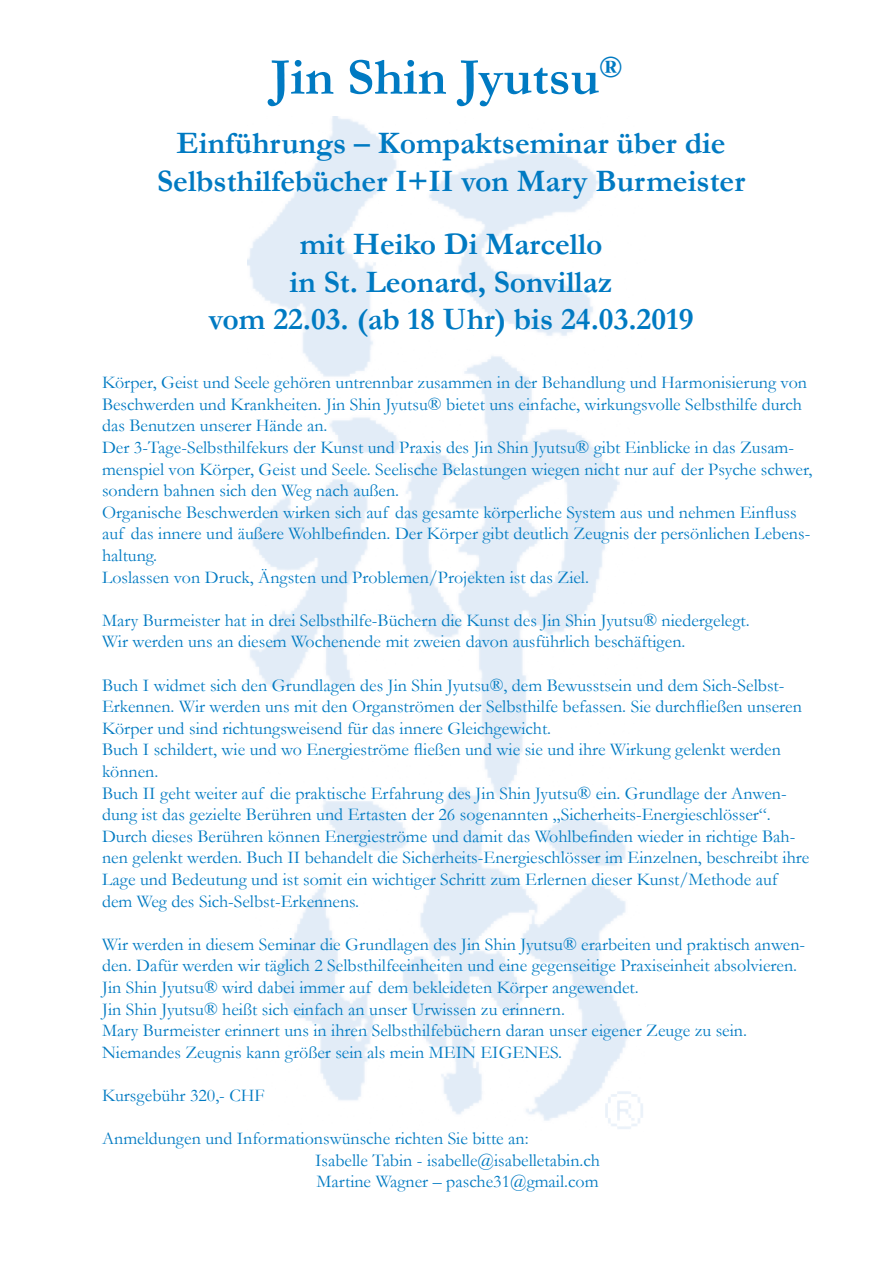
<style>
.page{position:relative;width:893px;height:1263px;background:#fff}
.page>*{position:absolute;margin:0;border:0;box-sizing:border-box;transform-origin:0 0}
.t1{font:700 52.5px "Garamond";color:#007ac2}
.t2{font:700 31.5px/37.8px "Garamond";color:#007ac2;text-align:center}
.t3{font:18px/21.6px "Garamond";color:#007ac2}
</style>
<div class="page">
<img style="left:248px;top:116px;width:395px;height:1013px">
<h1 class="t1" style="left:271px;top:42px;width:353px">Jin Shin Jyutsu<sup>®</sup></h1>
<h2 class="t2" style="left:157px;top:124px;width:589px">Einführungs – Kompaktseminar über die<br>Selbsthilfebücher I+II von Mary Burmeister</h2>
<h2 class="t2" style="left:209px;top:225px;width:486px">mit Heiko Di Marcello<br>in St. Leonard, Sonvillaz<br>vom 22.03. (ab 18 Uhr) bis 24.03.2019</h2>
<p class="t3" style="left:102px;top:371px;width:712px">Körper, Geist und Seele gehören untrennbar zusammen in der Behandlung und Harmonisierung von Beschwerden und Krankheiten. Jin Shin Jyutsu® bietet uns einfache, wirkungsvolle Selbsthilfe durch das Benutzen unserer Hände an.<br>Der 3-Tage-Selbsthilfekurs der Kunst und Praxis des Jin Shin Jyutsu® gibt Einblicke in das Zusam&shy;menspiel von Körper, Geist und Seele. Seelische Belastungen wiegen nicht nur auf der Psyche schwer, sondern bahnen sich den Weg nach außen.<br>Organische Beschwerden wirken sich auf das gesamte körperliche System aus und nehmen Einfluss auf das innere und äußere Wohlbefinden. Der Körper gibt deutlich Zeugnis der persönlichen Lebens&shy;haltung.<br>Loslassen von Druck, Ängsten und Problemen/Projekten ist das Ziel.</p>
<p class="t3" style="left:102px;top:609px;width:649px">Mary Burmeister hat in drei Selbsthilfe-Büchern die Kunst des Jin Shin Jyutsu® niedergelegt.<br>Wir werden uns an diesem Wochenende mit zweien davon ausführlich beschäftigen.</p>
<p class="t3" style="left:102px;top:674px;width:709px">Buch I widmet sich den Grundlagen des Jin Shin Jyutsu®, dem Bewusstsein und dem Sich-Selbst-Erkennen. Wir werden uns mit den Organströmen der Selbsthilfe befassen. Sie durchfließen unseren Körper und sind richtungsweisend für das innere Gleichgewicht.<br>Buch I schildert, wie und wo Energieströme fließen und wie sie und ihre Wirkung gelenkt werden können.<br>Buch II geht weiter auf die praktische Erfahrung des Jin Shin Jyutsu® ein. Grundlage der Anwen&shy;dung ist das gezielte Berühren und Ertasten der 26 sogenannten „Sicherheits-Energieschlösser“.<br>Durch dieses Berühren können Energieströme und damit das Wohlbefinden wieder in richtige Bah&shy;nen gelenkt werden. Buch II behandelt die Sicherheits-Energieschlösser im Einzelnen, beschreibt ihre Lage und Bedeutung und ist somit ein wichtiger Schritt zum Erlernen dieser Kunst/Methode auf dem Weg des Sich-Selbst-Erkennens.</p>
<p class="t3" style="left:102px;top:933px;width:705px">Wir werden in diesem Seminar die Grundlagen des Jin Shin Jyutsu® erarbeiten und praktisch anwen&shy;den. Dafür werden wir täglich 2 Selbsthilfeeinheiten und eine gegenseitige Praxiseinheit absolvieren.<br>Jin Shin Jyutsu® wird dabei immer auf dem bekleideten Körper angewendet.<br>Jin Shin Jyutsu® heißt sich einfach an unser Urwissen zu erinnern.<br>Mary Burmeister erinnert uns in ihren Selbsthilfebüchern daran unser eigener Zeuge zu sein.<br>Niemandes Zeugnis kann größer sein als mein MEIN EIGENES.</p>
<p class="t3" style="left:102px;top:1084px;width:164px">Kursgebühr 320,- CHF</p>
<p class="t3" style="left:315px;top:1127px;width:286px;text-indent:-213px">Anmeldungen und Informationswünsche richten Sie bitte an:<br>Isabelle Tabin - isabelle@isabelletabin.ch<br>Martine Wagner – pasche31@gmail.com</p>
</div>
